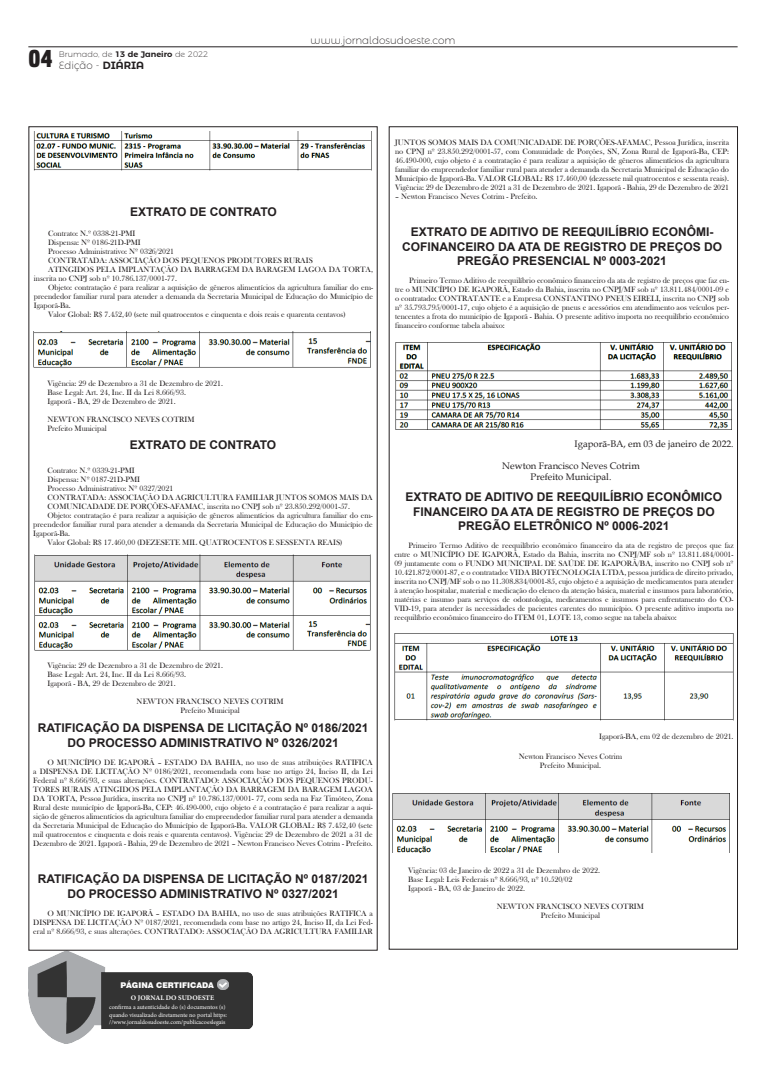
<style>
.page{position:relative;width:766px;height:1078px;background:#fff}
.page>*{position:absolute;margin:0;border:0;box-sizing:border-box;transform-origin:0 0}
.t1{font:23.9px "Muro";color:#231f20}
.Título_edital{font:700 12px/14.4px "Arial";color:#231f20;text-align:center}
.t2{font:200 10.5px "Montserrat Alternates";color:#231f20}
.Texto{font:9.5px "Book Antiqua";color:#231f20}
.Texto_Edital{font:8px/9px "Bask Old Face";color:#231f20;text-align:justify}
.Texto_Capa{font:200 8px "Montserrat Alternates";color:#231f20;scale:1.04 1}
.t3{font:900 7.9px "Swiss 721 BT";color:#fff}
.t4{font:700 7px "Minion Pro";letter-spacing:.01em;color:#fff}
.t5{font:6.1px/7.4px "Minion Pro";color:#fff}
.s1{font-weight:600}
</style>
<div class="page">
<hr style="left:28px;top:46px;width:709px;height:1px;background:#231f20">
<img style="left:28px;top:950px;width:224px;height:93px">
<svg style="left:217px;top:978px;width:11px;height:11px"></svg>
<img style="left:33px;top:331px;width:338px;height:37px">
<img style="left:34px;top:554px;width:337px;height:97px">
<img style="left:395px;top:342px;width:337px;height:88px">
<img style="left:394px;top:633px;width:339px;height:88px">
<img style="left:34px;top:132px;width:338px;height:38px">
<img style="left:392px;top:793px;width:338px;height:59px">
<p class="t1" style="left:28px;top:44px;width:26px">04</p>
<p class="t2" style="left:59px;top:57px;width:87px">Edição - <span class="s1">DIÁRIA</span></p>
<p class="Texto_Capa" style="left:59px;top:48px;width:145px">Brumado, de <span class="s1">13 de Janeiro</span> de 2022</p>
<p class="t2" style="left:310px;top:32px;width:146px">www.jornaldosudoeste.com</p>
<p class="Título_edital" style="left:130px;top:204px;width:148px">EXTRATO DE CONTRATO</p>
<p class="Texto_Edital" style="left:48px;top:228px;width:89px">Contrato: N.º 0338-21-PMI</p>
<p class="Texto_Edital" style="left:48px;top:237px;width:94px">Dispensa: Nº 0186-21D-PMI</p>
<p class="Texto_Edital" style="left:48px;top:246px;width:127px">Processo Administrativo: Nº 0326/2021</p>
<p class="Texto_Edital" style="left:48px;top:255px;width:266px">CONTRATADA: ASSOCIAÇÃO DOS PEQUENOS PRODUTORES RURAIS</p>
<p class="Texto_Edital" style="left:34px;top:264px;width:340px;text-indent:14px">ATINGIDOS PELA IMPLANTAÇÃO DA BARRAGEM DA BARAGEM LAGOA DA TORTA, inscrita no CNPJ sob nº 10.786.137/0001-77.</p>
<p class="Texto_Edital" style="left:34px;top:282px;width:340px;text-indent:14px">Objeto: contratação é para realizar a aquisição de gêneros alimentícios da agricultura familiar do em&shy;preendedor familiar rural para atender a demanda da Secretaria Municipal de Educação do Município de Igaporã-Ba.</p>
<p class="Texto_Edital" style="left:48px;top:309px;width:299px">Valor Global: R$ 7.452,40 (sete mil quatrocentos e cinquenta e dois reais e quarenta centavos)</p>
<p class="Texto_Edital" style="left:47px;top:379px;width:177px">Vigência: 29 de Dezembro a 31 de Dezembro de 2021.</p>
<p class="Texto_Edital" style="left:47px;top:388px;width:140px">Base Legal: Art. 24, Inc. II da Lei 8.666/93.</p>
<p class="Texto_Edital" style="left:47px;top:397px;width:130px">Igaporã - BA, 29 de Dezembro de 2021.</p>
<p class="Texto_Edital" style="left:47px;top:415px;width:148px">NEWTON FRANCISCO NEVES COTRIM</p>
<p class="Texto_Edital" style="left:47px;top:424px;width:61px">Prefeito Municipal</p>
<p class="Título_edital" style="left:130px;top:438px;width:148px">EXTRATO DE CONTRATO</p>
<p class="Texto_Edital" style="left:47px;top:465px;width:89px">Contrato: N.º 0339-21-PMI</p>
<p class="Texto_Edital" style="left:47px;top:474px;width:94px">Dispensa: Nº 0187-21D-PMI</p>
<p class="Texto_Edital" style="left:47px;top:483px;width:127px">Processo Administrativo: Nº 0327/2021</p>
<p class="Texto_Edital" style="left:47px;top:492px;width:327px">CONTRATADA: ASSOCIAÇÃO DA AGRICULTURA FAMILIAR JUNTOS SOMOS MAIS DA</p>
<p class="Texto_Edital" style="left:47px;top:501px;width:304px">COMUNICADADE DE PORÇÕES-AFAMAC, inscrita no CNPJ sob nº 23.850.292/0001-57.</p>
<p class="Texto_Edital" style="left:33px;top:510px;width:341px;text-indent:14px">Objeto: contratação é para realizar a aquisição de gêneros alimentícios da agricultura familiar do em&shy;preendedor familiar rural para atender a demanda da Secretaria Municipal de Educação do Município de Igaporã-Ba.</p>
<p class="Texto_Edital" style="left:47px;top:537px;width:296px">Valor Global: R$ 17.460,00 (DEZESETE MIL QUATROCENTOS E SESSENTA REAIS)</p>
<p class="Texto_Edital" style="left:47px;top:660px;width:177px">Vigência: 29 de Dezembro a 31 de Dezembro de 2021.</p>
<p class="Texto_Edital" style="left:47px;top:669px;width:140px">Base Legal: Art. 24, Inc. II da Lei 8.666/93.</p>
<p class="Texto_Edital" style="left:47px;top:678px;width:130px">Igaporã - BA, 29 de Dezembro de 2021.</p>
<p class="Texto_Edital" style="left:137px;top:696px;width:148px">NEWTON FRANCISCO NEVES COTRIM</p>
<p class="Texto_Edital" style="left:180px;top:705px;width:61px">Prefeito Municipal</p>
<p class="Título_edital" style="left:38px;top:720px;width:332px">RATIFICAÇÃO DA DISPENSA DE LICITAÇÃO Nº 0186/2021</p>
<p class="Título_edital" style="left:67px;top:735px;width:273px">DO PROCESSO ADMINISTRATIVO Nº 0326/2021</p>
<p class="Texto_Edital" style="left:33px;top:757px;width:341px;text-indent:14px">O MUNICÍPIO DE IGAPORÃ – ESTADO DA BAHIA, no uso de suas atribuições RATIFICA a DISPENSA DE LICITAÇÃO Nº 0186/2021, recomendada com base no artigo 24, Inciso II, da Lei Federal nº 8.666/93, e suas alterações. CONTRATADO: ASSOCIAÇÃO DOS PEQUENOS PRODU-TORES RURAIS ATINGIDOS PELA IMPLANTAÇÃO DA BARRAGEM DA BARAGEM LAGOA DA TORTA, Pessoa Jurídica, inscrita no CNPJ nº 10.786.137/0001- 77, com seda na Faz Timóteo, Zona Rural deste município de Igaporã-Ba, CEP: 46.490-000, cujo objeto é a contratação é para realizar a aqui&shy;sição de gêneros alimentícios da agricultura familiar do empreendedor familiar rural para atender a demanda da Secretaria Municipal de Educação do Município de Igaporã-Ba. VALOR GLOBAL: R$ 7.452,40 (sete mil quatrocentos e cinquenta e dois reais e quarenta centavos). Vigência: 29 de Dezembro de 2021 a 31 de Dezembro de 2021. Igaporã - Bahia, 29 de Dezembro de 2021 – Newton Francisco Neves Cotrim - Prefeito.</p>
<p class="Título_edital" style="left:38px;top:871px;width:332px">RATIFICAÇÃO DA DISPENSA DE LICITAÇÃO Nº 0187/2021</p>
<p class="Título_edital" style="left:67px;top:886px;width:273px">DO PROCESSO ADMINISTRATIVO Nº 0327/2021</p>
<p class="Texto_Edital" style="left:33px;top:908px;width:341px;text-indent:14px">O MUNICÍPIO DE IGAPORÃ – ESTADO DA BAHIA, no uso de suas atribuições RATIFICA a DISPENSA DE LICITAÇÃO Nº 0187/2021, recomendada com base no artigo 24, Inciso II, da Lei Fed&shy;eral nº 8.666/93, e suas alterações. CONTRATADO: ASSOCIAÇÃO DA AGRICULTURA FAMILIAR</p>
<p class="t3" style="left:120px;top:979px;width:95px">PÁGINA CERTIFICADA</p>
<p class="t4" style="left:131px;top:993px;width:85px">O JORNAL DO SUDOESTE</p>
<p class="t5" style="left:109px;top:1003px;width:119px">confirma a autenticidade do (s) documentos (s) quando visualizado diretamente no portal https:</p>
<p class="t5" style="left:109px;top:1018px;width:118px">//www.jornaldosudoeste.com/publicacoeslegais</p>
<p class="Texto_Edital" style="left:395px;top:137px;width:335px">JUNTOS SOMOS MAIS DA COMUNICADADE DE PORÇÕES-AFAMAC, Pessoa Jurídica, inscrita no CPNJ nº 23.850.292/0001-57, com Comunidade de Porções, SN, Zona Rural de Igaporã-Ba, CEP:<br>46.490-000, cujo objeto é a contratação é para realizar a aquisição de gêneros alimentícios da agricultura familiar do empreendedor familiar rural para atender a demanda da Secretaria Municipal de Educação do Município de Igaporã-Ba. VALOR GLOBAL: R$ 17.460,00 (dezessete mil quatrocentos e sessenta reais).<br>Vigência: 29 de Dezembro de 2021 a 31 de Dezembro de 2021. Igaporã - Bahia, 29 de Dezembro de 2021</p>
<p class="Texto_Edital" style="left:395px;top:191px;width:144px">– Newton Francisco Neves Cotrim - Prefeito.</p>
<p class="Título_edital" style="left:402px;top:225px;width:321px">EXTRATO DE ADITIVO DE REEQUILÍBRIO ECONÔMI-<br>COFINANCEIRO DA ATA DE REGISTRO DE PREÇOS DO<br>PREGÃO PRESENCIAL Nº 0003-2021</p>
<p class="Texto_Edital" style="left:395px;top:276px;width:335px;text-indent:14px">Primeiro Termo Aditivo de reequilíbrio econômico financeiro da ata de registro de preços que faz en&shy;tre o MUNICÍPIO DE IGAPORÃ, Estado da Bahia, inscrita no CNPJ/MF sob nº 13.811.484/0001-09 e o contratado: CONTRATANTE e a Empresa CONSTANTINO PNEUS EIRELI, inscrita no CNPJ sob nº 35.793.795/0001-17, cujo objeto é a aquisição de pneus e acessórios em atendimento aos veículos per&shy;tencentes a frota do município de Igaporã - Bahia. O presente aditivo importa no reequilíbrio econômico financeiro conforme tabela abaixo:</p>
<p class="Texto" style="left:574px;top:437px;width:160px">Igaporã-BA, em 03 de janeiro de 2022.</p>
<p class="Texto" style="left:502px;top:459px;width:139px">Newton Francisco Neves Cotrim</p>
<p class="Texto" style="left:530px;top:470px;width:82px">Prefeito Municipal.</p>
<p class="Título_edital" style="left:405px;top:490px;width:318px">EXTRATO DE ADITIVO DE REEQUILÍBRIO ECONÔMICO<br>FINANCEIRO DA ATA DE REGISTRO DE PREÇOS DO<br>PREGÃO ELETRÔNICO Nº 0006-2021</p>
<p class="Texto_Edital" style="left:394px;top:541px;width:340px;text-indent:14px">Primeiro Termo Aditivo de reequilíbrio econômico financeiro da ata de registro de preços que faz entre o MUNICÍPIO DE IGAPORÃ, Estado da Bahia, inscrita no CNPJ/MF sob nº 13.811.484/0001- 09 juntamente com o FUNDO MUNICIPAL DE SAÚDE DE IGAPORÃ/BA, inscrito no CNPJ sob nº 10.421.872/0001-87, e o contratado: VIDA BIOTECNOLOGIA LTDA, pessoa jurídica de direito privado, inscrita no CNPJ/MF sob o no 11.308.834/0001-85, cujo objeto é a aquisição de medicamentos para atender à atenção hospitalar, material e medicação do elenco da atenção básica, material e insumos para laboratório, matérias e insumo para serviços de odontologia, medicamentos e insumos para enfrentamento do CO-VID-19, para atender às necessidades de pacientes carentes do município. O presente aditivo importa no reequilíbrio econômico financeiro do ITEM 01, LOTE 13, como segue na tabela abaixo:</p>
<p class="Texto_Edital" style="left:599px;top:731px;width:136px">Igaporã-BA, em 02 de dezembro de 2021.</p>
<p class="Texto_Edital" style="left:518px;top:751px;width:105px">Newton Francisco Neves Cotrim</p>
<p class="Texto_Edital" style="left:540px;top:760px;width:63px">Prefeito Municipal.</p>
<p class="Texto_Edital" style="left:408px;top:865px;width:193px">Vigência: 03 de Janeiro de 2022 a 31 de Dezembro de 2022.</p>
<p class="Texto_Edital" style="left:408px;top:874px;width:166px">Base Legal: Leis Federais nº 8.666/93, nº 10.520/02</p>
<p class="Texto_Edital" style="left:408px;top:883px;width:118px">Igaporã - BA, 03 de Janeiro de 2022.</p>
<p class="Texto_Edital" style="left:497px;top:901px;width:148px">NEWTON FRANCISCO NEVES COTRIM</p>
<p class="Texto_Edital" style="left:540px;top:910px;width:61px">Prefeito Municipal</p>
</div>
